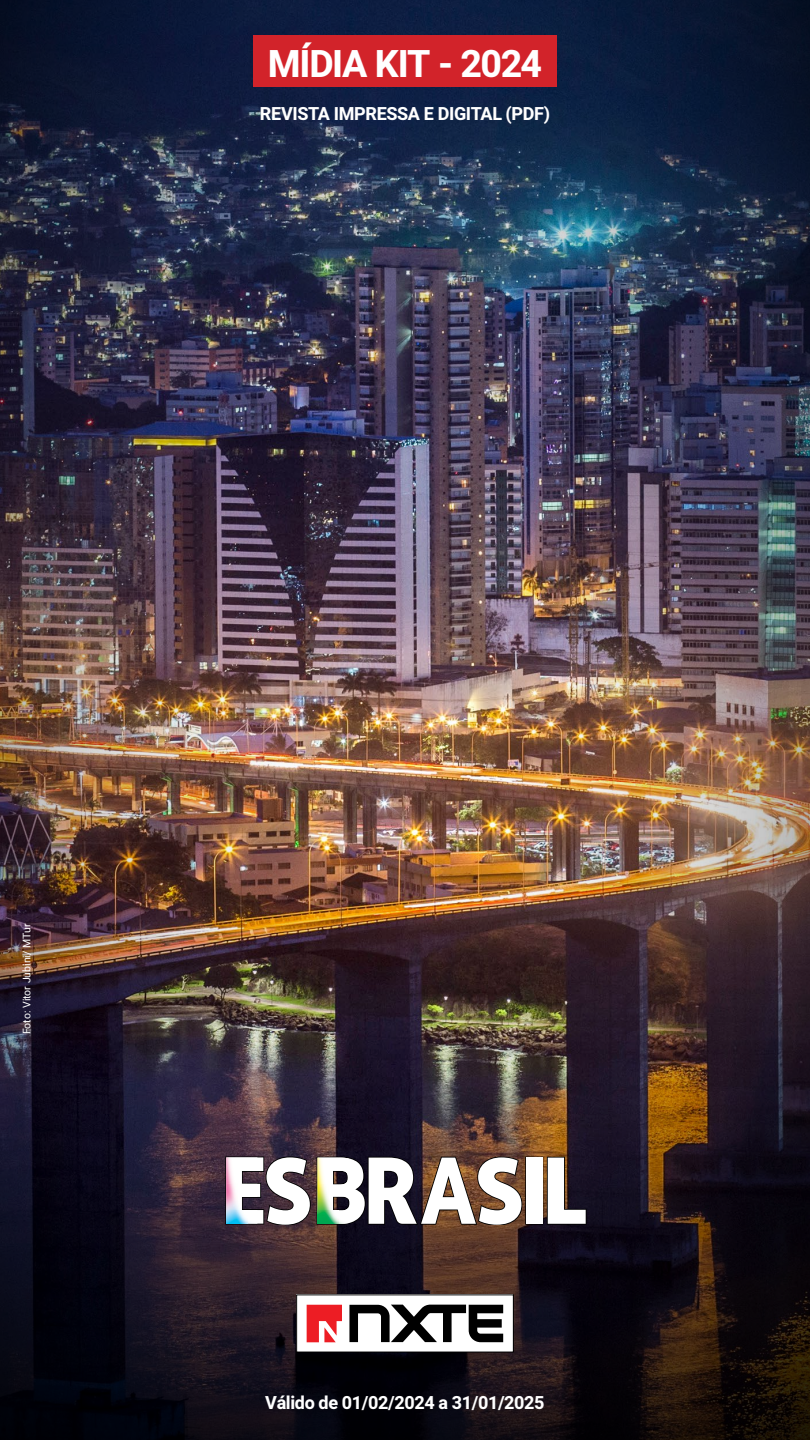
<style>
.page{position:relative;width:810px;height:1440px;background:#fff}
.page>*{position:absolute;margin:0;border:0;box-sizing:border-box;transform-origin:0 0}
.t1{font:700 37.5px "Heebo";letter-spacing:-.035em;color:#fff}
.t2{font:700 18px "Heebo";letter-spacing:-.02em;color:#fff}
.t3{font:10.5px "Heebo";color:#fff}
</style>
<div class="page">
<img style="left:0;top:0;width:810px;height:1033px">
<svg style="left:0;top:1033px;width:810px;height:407px;background:#22181f"></svg>
<div style="left:254px;top:35px;width:303px;height:52px;background:#d2232a"></div>
<div style="left:297px;top:1295px;width:216px;height:57px;background:#fff"></div>
<svg style="left:307px;top:1305px;width:35px;height:37px"></svg>
<svg style="left:349px;top:1305px;width:154px;height:37px"></svg>
<svg style="left:317px;top:1157px;width:270px;height:68px"></svg>
<img style="left:317px;top:1158px;width:21px;height:66px">
<img style="left:338px;top:1158px;width:9px;height:16px">
<svg style="left:225px;top:1157px;width:86px;height:68px"></svg>
<img style="left:226px;top:1157px;width:32px;height:67px">
<h1 class="t1" style="left:268px;top:37px;width:276px">MÍDIA KIT - 2024</h1>
<p class="t2" style="left:260px;top:101px;width:292px">REVISTA IMPRESSA E DIGITAL (PDF)</p>
<p class="t3" style="left:19px;top:1034px;width:112px;rotate:-90deg">Foto: Vitor Jubini/ MTur</p>
<p class="t2" style="left:265px;top:1390px;width:281px">Válido de 01/02/2024 a 31/01/2025</p>
</div>
